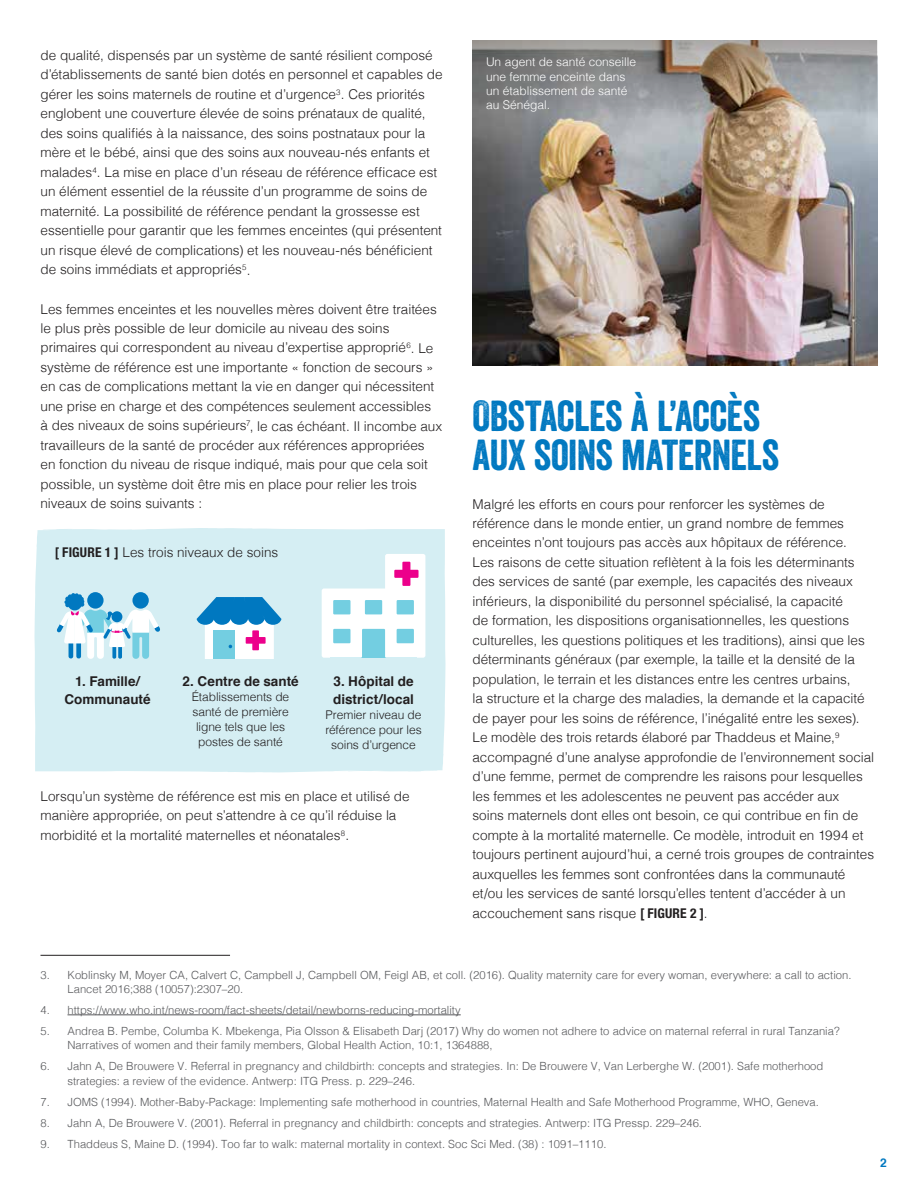
<style>
.page{position:relative;width:918px;height:1188px;background:#fff}
.page>*{position:absolute;margin:0;border:0;box-sizing:border-box;transform-origin:0 0}
.t1{font:42px/39px "Veneer";letter-spacing:-.01em;color:#0078c0}
.t2{font:300 13.5px/19.5px "Helvetica";color:#221f20}
.t3{font:700 13.5px/18px "Helvetica";color:#221f20;text-align:center}
.t4{font:300 12px/15px "Helvetica";letter-spacing:-.005em;color:#221f20;text-align:center}
.t5{font:300 12px/14.4px "Helvetica";color:#fff}
.t6{font:700 12px "Helvetica";color:#0078c0}
.t7{font:300 11.25px/14.2px "Helvetica";color:#57585b}
.s1{font-family:"Helvetica Neue";font-weight:700;font-stretch:condensed}
</style>
<div class="page">
<div style="left:35px;top:528px;width:411px;height:244px;background:#d5eef3"></div>
<hr style="left:68px;top:1015px;width:393px;height:1px;background:#57585b">
<hr style="left:40px;top:955px;width:190px;height:1px;background:#221f20">
<img style="left:472px;top:112px;width:406px;height:254px">
<svg style="left:322px;top:554px;width:103px;height:104px"></svg>
<svg style="left:197px;top:597px;width:84px;height:62px"></svg>
<svg style="left:56px;top:593px;width:106px;height:67px"></svg>
<svg style="left:472px;top:40px;width:406px;height:72px;background:#8f8b87"></svg>
<p class="t2" style="left:40px;top:45px;width:404px">de qualité, dispensés par un système de santé résilient composé d’établissements de santé bien dotés en personnel et capables de gérer les soins maternels de routine et d’urgence<sup>3</sup>. Ces priorités englobent une couverture élevée de soins prénataux de qualité, des soins qualifiés à la naissance, des soins postnataux pour la mère et le bébé, ainsi que des soins aux nouveau-nés enfants et malades<sup>4</sup>. La mise en place d’un réseau de référence efficace est un élément essentiel de la réussite d’un programme de soins de maternité. La possibilité de référence pendant la grossesse est essentielle pour garantir que les femmes enceintes (qui présentent un risque élevé de complications) et les nouveau-nés bénéficient de soins immédiats et appropriés<sup>5</sup>.</p>
<p class="t2" style="left:40px;top:298px;width:403px">Les femmes enceintes et les nouvelles mères doivent être traitées le plus près possible de leur domicile au niveau des soins primaires qui correspondent au niveau d’expertise approprié<sup>6</sup>. Le système de référence est une importante « fonction de secours » en cas de complications mettant la vie en danger qui nécessitent une prise en charge et des compétences seulement accessibles à des niveaux de soins supérieurs<sup>7</sup>, le cas échéant. Il incombe aux travailleurs de la santé de procéder aux références appropriées en fonction du niveau de risque indiqué, mais pour que cela soit possible, un système doit être mis en place pour relier les trois niveaux de soins suivants :</p>
<p class="t2" style="left:55px;top:542px;width:225px"><span class="s1">[ FIGURE 1 ]</span> Les trois niveaux de soins</p>
<p class="t3" style="left:64px;top:672px;width:88px">1. Famille/<br>Communauté</p>
<p class="t3" style="left:182px;top:672px;width:118px">2. Centre de santé</p>
<p class="t4" style="left:192px;top:688px;width:99px">Établissements de santé de première ligne tels que les postes de santé</p>
<p class="t3" style="left:333px;top:672px;width:82px;text-align:left">3. Hôpital de district/local</p>
<p class="t4" style="left:325px;top:706px;width:98px">Premier niveau de référence pour les soins d’urgence</p>
<p class="t2" style="left:40px;top:785px;width:371px">Lorsqu’un système de référence est mis en place et utilisé de manière appropriée, on peut s’attendre à ce qu’il réduise la morbidité et la mortalité maternelles et néonatales<sup>8</sup>.</p>
<p class="t5" style="left:486px;top:54px;width:152px">Un agent de santé conseille une femme enceinte dans un établissement de santé au Sénégal.</p>
<h1 class="t1" style="left:472px;top:396px;width:308px">OBSTACLES À L’ACCÈS<br>AUX SOINS MATERNELS</h1>
<p class="t2" style="left:472px;top:493px;width:403px">Malgré les efforts en cours pour renforcer les systèmes de référence dans le monde entier, un grand nombre de femmes enceintes n’ont toujours pas accès aux hôpitaux de référence.<br>Les raisons de cette situation reflètent à la fois les déterminants des services de santé (par exemple, les capacités des niveaux inférieurs, la disponibilité du personnel spécialisé, la capacité<br>de formation, les dispositions organisationnelles, les questions culturelles, les questions politiques et les traditions), ainsi que les déterminants généraux (par exemple, la taille et la densité de la population, le terrain et les distances entre les centres urbains,<br>la structure et la charge des maladies, la demande et la capacité de payer pour les soins de référence, l’inégalité entre les sexes).<br>Le modèle des trois retards élaboré par Thaddeus et Maine,<sup>9 </sup>accompagné d’une analyse approfondie de l’environnement social d’une femme, permet de comprendre les raisons pour lesquelles les femmes et les adolescentes ne peuvent pas accéder aux soins maternels dont elles ont besoin, ce qui contribue en fin de compte à la mortalité maternelle. Ce modèle, introduit en 1994 et toujours pertinent aujourd’hui, a cerné trois groupes de contraintes auxquelles les femmes sont confrontées dans la communauté et/ou les services de santé lorsqu’elles tentent d’accéder à un accouchement sans risque <span class="s1">[ FIGURE 2 ]</span>.</p>
<p class="t7" style="left:68px;top:967px;width:785px;text-indent:-27px">3. Koblinsky M, Moyer CA, Calvert C, Campbell J, Campbell OM, Feigl AB, et coll. (2016). Quality maternity care for every woman, everywhere: a call to action.<br>Lancet 2016;388 (10057):2307–20.</p>
<p class="t7" style="left:40px;top:1002px;width:422px">4. https://www.who.int/news-room/fact-sheets/detail/newborns-reducing-mortality</p>
<p class="t7" style="left:68px;top:1023px;width:774px;text-indent:-27px">5. Andrea B. Pembe, Columba K. Mbekenga, Pia Olsson &amp; Elisabeth Darj (2017) Why do women not adhere to advice on maternal referral in rural Tanzania?<br>Narratives of women and their family members, Global Health Action, 10:1, 1364888,</p>
<p class="t7" style="left:68px;top:1058px;width:757px;text-indent:-27px">6. Jahn A, De Brouwere V. Referral in pregnancy and childbirth: concepts and strategies. In: De Brouwere V, Van Lerberghe W. (2001). Safe motherhood strategies: a review of the evidence. Antwerp: ITG Press. p. 229–246.</p>
<p class="t7" style="left:40px;top:1094px;width:780px">7. JOMS (1994). Mother-Baby-Package: Implementing safe motherhood in countries, Maternal Health and Safe Motherhood Programme, WHO, Geneva.</p>
<p class="t7" style="left:40px;top:1115px;width:663px">8. Jahn A, De Brouwere V. (2001). Referral in pregnancy and childbirth: concepts and strategies. Antwerp: ITG Pressp. 229–246.</p>
<p class="t7" style="left:40px;top:1136px;width:567px">9. Thaddeus S, Maine D. (1994). Too far to walk: maternal mortality in context. Soc Sci Med. (38) : 1091–1110.</p>
<p class="t6" style="left:880px;top:1153px;width:8px">2</p>
</div>
